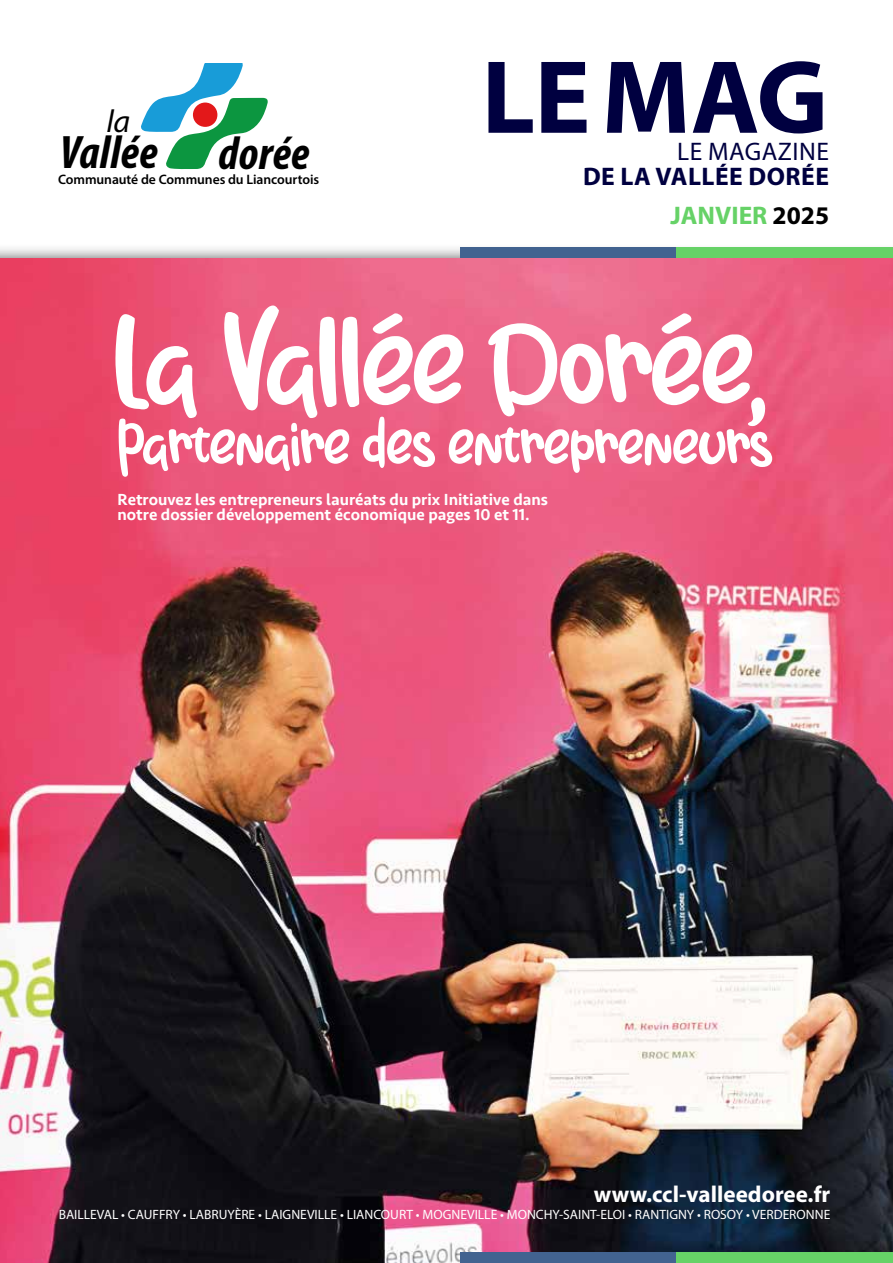
<style>
.page{position:relative;width:893px;height:1263px;background:#fff}
.page>*{position:absolute;margin:0;border:0;box-sizing:border-box;transform-origin:0 0}
.t1{font:156.15px "Lemon Juice";color:#fff}
.t2{font:700 105px "Myriad Pro";color:#000040}
.t3{font:78px "Lemon Juice";letter-spacing:.01em;color:#fff}
.t4{font:italic 700 condensed 47.1px "Myriad Pro";letter-spacing:.005em;color:#000}
.t5{font:italic 31.95px "Myriad Pro";color:#000}
.t6{font:700 25.5px "Myriad Pro";letter-spacing:.02em;color:#000040}
.t7{font:700 25.5px "Myriad Pro";color:#66d267}
.t8{font:25.5px "Myriad Pro";letter-spacing:.02em;color:#000040}
.t9{font:700 23.1px "Myriad Pro";color:#fff}
.t10{font:500 16.5px/15px "Seravek";color:#fff}
.t11{font:600 13.65px "Myriad Pro";letter-spacing:-.005em;color:#000}
.t12{font:13.5px "Myriad Pro";color:#fff}
.s1{color:#000}
</style>
<div class="page">
<img style="left:0;top:258px;width:893px;height:1005px">
<svg style="left:141px;top:63px;width:127px;height:106px"></svg>
<div style="left:193px;top:102px;width:24px;height:25px;background:#e3181a;border-radius:50%"></div>
<div style="left:676px;top:247px;width:217px;height:11px;background:#66d267"></div>
<div style="left:460px;top:247px;width:216px;height:11px;background:#426390"></div>
<div style="left:676px;top:1252px;width:217px;height:11px;background:#66d267"></div>
<div style="left:460px;top:1252px;width:216px;height:11px;background:#426390"></div>
<h3 class="t5" style="left:106px;top:102px;width:25px">la</h3>
<h3 class="t4" style="left:60px;top:123px;width:99px">Vallée</h3>
<h3 class="t4" style="left:218px;top:124px;width:92px">dorée</h3>
<p class="t11" style="left:58px;top:171px;width:263px">Communauté de Communes du Liancourtois</p>
<h2 class="t2" style="left:482px;top:29px;width:348px">LE MAG</h2>
<h3 class="t6" style="left:583px;top:160px;width:247px">DE LA VALLÉE DORÉE</h3>
<h3 class="t8" style="left:677px;top:136px;width:153px">LE MAGAZINE</h3>
<h3 class="t7" style="left:670px;top:198px;width:160px">JANVIER <span class="s1">2025</span></h3>
<h1 class="t1" style="left:115px;top:281px;width:662px">La Vallée Dorée,</h1>
<h3 class="t3" style="left:119px;top:402px;width:656px">Partenaire des entrepreneurs</h3>
<p class="t10" style="left:117px;top:492px;width:432px">Retrouvez les entrepreneurs lauréats du prix Initiative dans notre dossier développement économique pages 10 et 11.</p>
<h3 class="t9" style="left:594px;top:1179px;width:238px">www.ccl-valleedoree.fr</h3>
<p class="t12" style="left:59px;top:1206px;width:773px">BAILLEVAL • CAUFFRY • LABRUYÈRE • LAIGNEVILLE • LIANCOURT • MOGNEVILLE • MONCHY-SAINT-ELOI • RANTIGNY • ROSOY • VERDERONNE</p>
</div>
